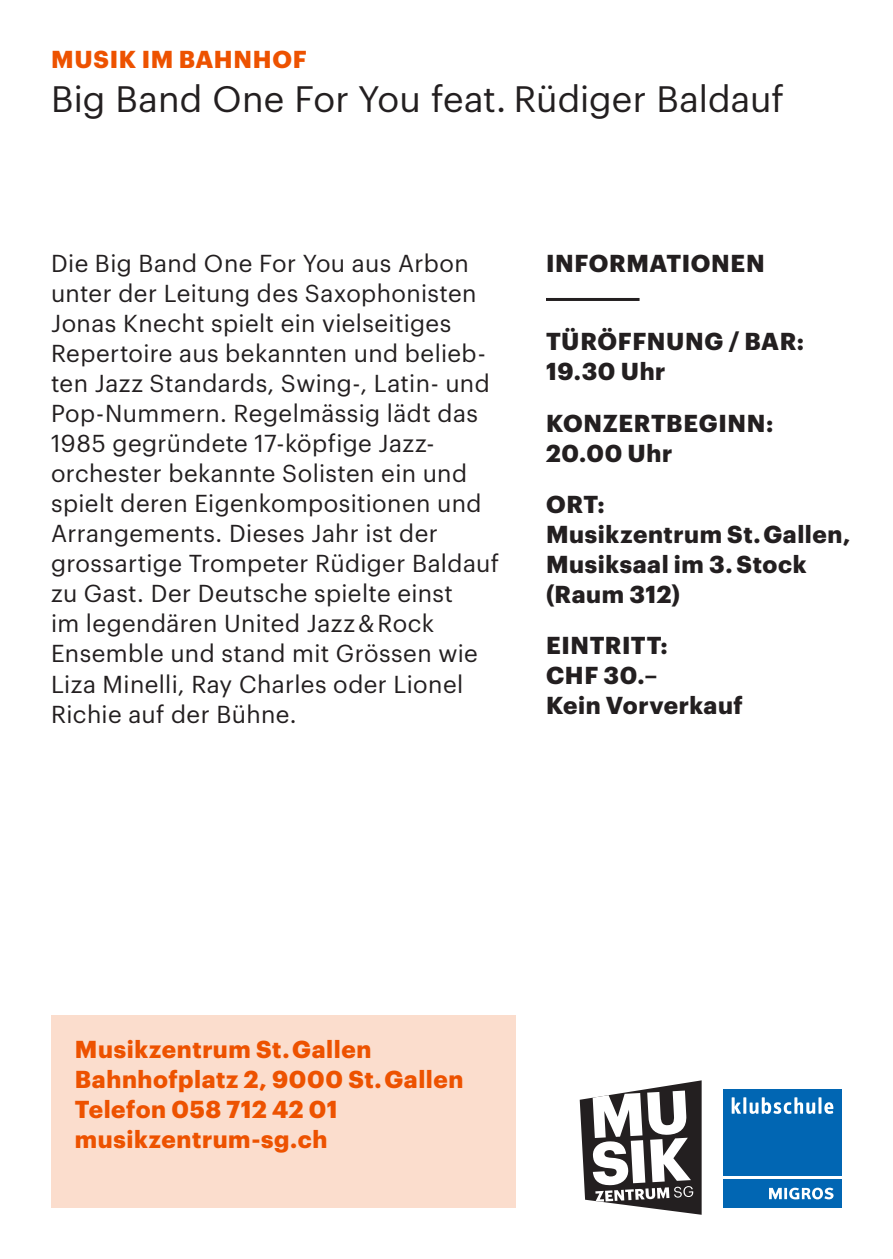
<style>
.page{position:relative;width:893px;height:1259px;background:#fff}
.page>*{position:absolute;margin:0;border:0;box-sizing:border-box;transform-origin:0 0}
.t1{font:36px "Graphik";letter-spacing:.005em;color:#231f20}
.t2{font:24px/30px "Graphik";letter-spacing:.02em;color:#231f20}
.t3{font:700 24px/30px "Graphik";letter-spacing:.025em;color:#231f20}
.t4{font:700 24px/30px "Graphik";letter-spacing:.025em;color:#ed5200}
</style>
<div class="page">
<div style="left:723px;top:1179px;width:119px;height:28px;background:#0166b3"></div>
<div style="left:723px;top:1088px;width:119px;height:88px;background:#0166b3"></div>
<svg style="left:769px;top:1187px;width:64px;height:12px"></svg>
<svg style="left:732px;top:1097px;width:9px;height:16px"></svg>
<hr style="left:743px;top:1097px;width:3px;height:16px;background:#fff">
<svg style="left:750px;top:1097px;width:65px;height:17px"></svg>
<hr style="left:818px;top:1097px;width:3px;height:16px;background:#fff">
<svg style="left:824px;top:1102px;width:9px;height:12px"></svg>
<svg style="left:580px;top:1080px;width:122px;height:134px"></svg>
<div style="left:51px;top:1015px;width:464px;height:193px;background:#fbddcd"></div>
<hr style="left:546px;top:298px;width:93px;height:3px;background:#231f20">
<p class="t4" style="left:51px;top:42px;width:257px">MUSIK IM BAHNHOF</p>
<h1 class="t1" style="left:51px;top:72px;width:734px">Big Band One For You feat. Rüdiger Baldauf</h1>
<p class="t2" style="left:51px;top:247px;width:450px">Die Big Band One For You aus Arbon unter der Leitung des Saxophonisten Jonas Knecht spielt ein vielseitiges Repertoire aus bekannten und belieb&shy;ten Jazz Standards, Swing-, Latin- und Pop-Nummern. Regelmässig lädt das 1985 gegründete 17-köpfige Jazz&shy;orchester bekannte Solisten ein und spielt deren Eigenkompositionen und Arrangements. Dieses Jahr ist der grossartige Trompeter Rüdiger Baldauf zu Gast. Der Deutsche spielte einst<br>im legendären United Jazz &amp; Rock Ensemble und stand mit Grössen wie Liza Minelli, Ray Charles oder Lionel Richie auf der Bühne.</p>
<p class="t3" style="left:546px;top:246px;width:220px">INFORMATIONEN</p>
<p class="t3" style="left:546px;top:324px;width:260px">TÜRÖFFNUNG / BAR:<br>19.30 Uhr</p>
<p class="t3" style="left:546px;top:406px;width:229px">KONZERTBEGINN:<br>20.00 Uhr</p>
<p class="t3" style="left:546px;top:487px;width:306px">ORT:<br>Musikzentrum St. Gallen,<br>Musiksaal im 3. Stock (Raum 312)</p>
<p class="t3" style="left:546px;top:628px;width:198px">EINTRITT:<br>CHF 30.–<br>Kein Vorverkauf</p>
<p class="t4" style="left:75px;top:1032px;width:390px">Musikzentrum St. Gallen<br>Bahnhofplatz 2, 9000 St. Gallen<br>Telefon 058 712 42 01 musikzentrum-sg.ch</p>
</div>
